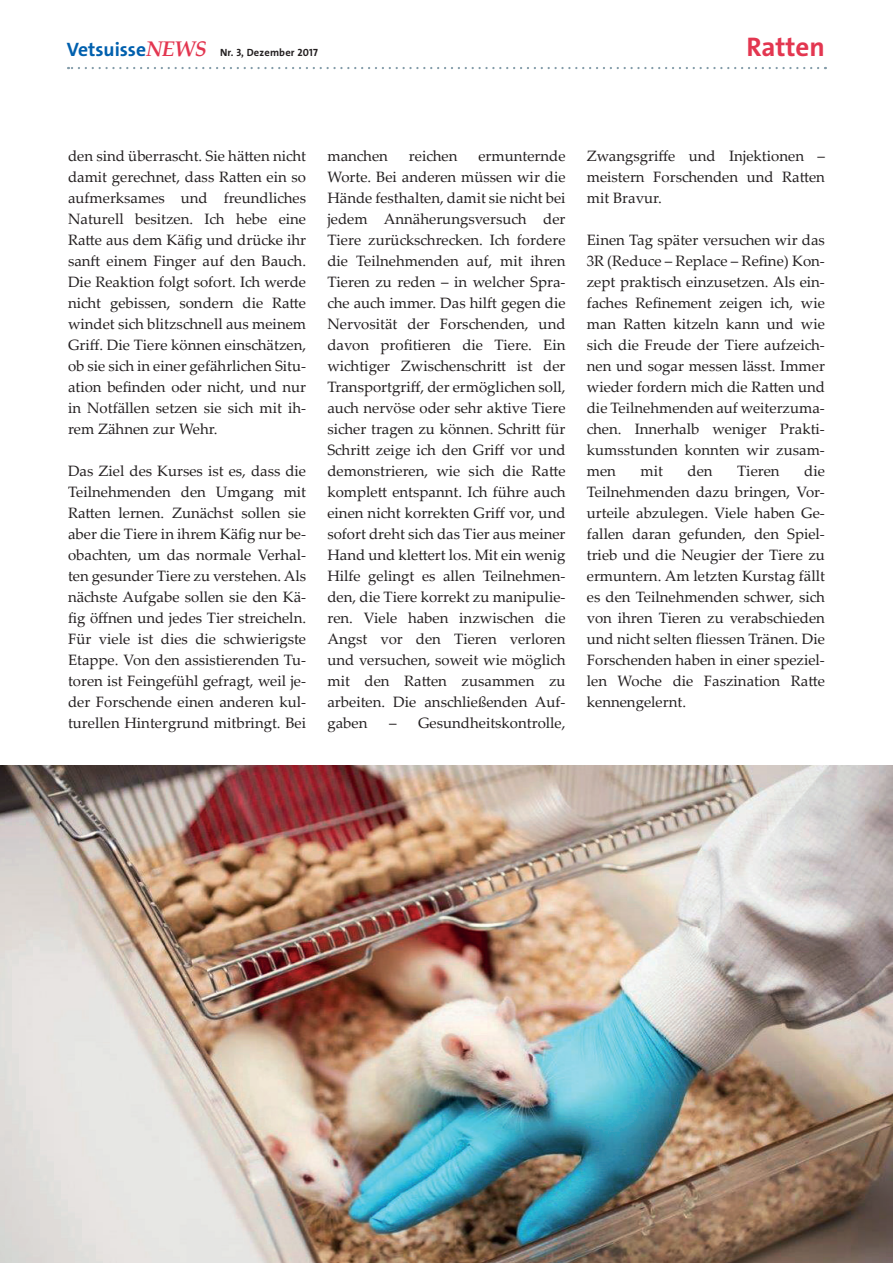
<style>
.page{position:relative;width:893px;height:1263px;background:#fff}
.page>*{position:absolute;margin:0;border:0;box-sizing:border-box;transform-origin:0 0}
.t1{font:27px "The Sans LP7 Bld";color:#e33650}
.t2{font:15px/21px "Palatino Linotype";color:#231f20;text-align:justify}
.t3{font:10.5px "The Sans LP7 Bld";letter-spacing:.02em;color:#231f20}
.s1{font-size:19.5px;color:#0160ae}
.s2{font-family:"Palatino Linotype";font-weight:700;font-style:italic;font-size:21.15px;color:#e33650}
</style>
<div class="page">
<svg style="left:68px;top:67px;width:750px;height:2px"></svg>
<img style="left:0;top:766px;width:893px;height:497px">
<p class="t3" style="left:67px;top:46px;width:252px"><span class="s1">Vetsuisse</span><span class="s2">NEWS</span> Nr. 3, Dezember 2017</p>
<h1 class="t1" style="left:746px;top:30px;width:80px">Ratten</h1>
<p class="t2" style="left:68px;top:145px;width:240px">den sind überrascht. Sie hätten nicht damit gerechnet, dass Ratten ein so aufmerksames und freundliches Naturell besitzen. Ich hebe eine Ratte aus dem Käfig und drücke ihr sanft einem Finger auf den Bauch.<br>Die Reaktion folgt sofort. Ich werde nicht gebissen, sondern die Ratte windet sich blitzschnell aus meinem Griff. Die Tiere können einschätzen, ob sie sich in einer gefährlichen Situ&shy;ation befinden oder nicht, und nur in Notfällen setzen sie sich mit ih&shy;rem Zähnen zur Wehr.</p>
<p class="t2" style="left:68px;top:460px;width:240px">Das Ziel des Kurses ist es, dass die Teilnehmenden den Umgang mit Ratten lernen. Zunächst sollen sie aber die Tiere in ihrem Käfig nur be&shy;obachten, um das normale Verhal&shy;ten gesunder Tiere zu verstehen. Als nächste Aufgabe sollen sie den Kä&shy;fig öffnen und jedes Tier streicheln.<br>Für viele ist dies die schwierigste Etappe. Von den assistierenden Tu&shy;toren ist Feingefühl gefragt, weil je&shy;der Forschende einen anderen kul&shy;turellen Hintergrund mitbringt. Bei</p>
<p class="t2" style="left:327px;top:145px;width:240px;text-indent:151px">ermunternde Worte. Bei anderen müssen wir die Hände festhalten, damit sie nicht bei jedem Annäherungsversuch der Tiere zurückschrecken. Ich fordere die Teilnehmenden auf, mit ihren Tieren zu reden – in welcher Spra&shy;che auch immer. Das hilft gegen die Nervosität der Forschenden, und davon profitieren die Tiere. Ein wichtiger Zwischenschritt ist der Transportgriff, der ermöglichen soll, auch nervöse oder sehr aktive Tiere sicher tragen zu können. Schritt für Schritt zeige ich den Griff vor und demonstrieren, wie sich die Ratte komplett entspannt. Ich führe auch einen nicht korrekten Griff vor, und sofort dreht sich das Tier aus meiner Hand und klettert los. Mit ein wenig Hilfe gelingt es allen Teilnehmen&shy;den, die Tiere korrekt zu manipulie&shy;ren. Viele haben inzwischen die Angst vor den Tieren verloren und versuchen, soweit wie möglich mit den Ratten zusammen zu arbeiten. Die anschließenden Auf&shy;gaben</p>
<p class="t2" style="left:327px;top:145px;width:62px">manchen</p>
<p class="t2" style="left:409px;top:145px;width:50px">reichen</p>
<p class="t2" style="left:389px;top:712px;width:178px">– Gesundheitskontrolle,</p>
<p class="t2" style="left:587px;top:145px;width:240px">Zwangsgriffe und Injektionen – meistern Forschenden und Ratten mit Bravur.</p>
<p class="t2" style="left:587px;top:229px;width:240px">Einen Tag später versuchen wir das 3R (Reduce – Replace – Refine) Kon&shy;zept praktisch einzusetzen. Als ein&shy;faches Refinement zeigen ich, wie man Ratten kitzeln kann und wie sich die Freude der Tiere aufzeich&shy;nen und sogar messen lässt. Immer wieder fordern mich die Ratten und die Teilnehmenden auf weiterzuma&shy;chen. Innerhalb weniger Prakti&shy;kumsstunden konnten wir zusam&shy;men</p>
<p class="t2" style="left:587px;top:460px;width:240px;text-indent:217px">die Teilnehmenden dazu bringen, Vor&shy;urteile abzulegen. Viele haben Ge&shy;fallen daran gefunden, den Spiel&shy;trieb und die Neugier der Tiere zu ermuntern. Am letzten Kurstag fällt es den Teilnehmenden schwer, sich von ihren Tieren zu verabschieden und nicht selten fliessen Tränen. Die Forschenden haben in einer speziel&shy;len Woche die Faszination Ratte kennengelernt.</p>
<p class="t2" style="left:640px;top:460px;width:24px">mit</p>
<p class="t2" style="left:687px;top:460px;width:27px">den</p>
<p class="t2" style="left:737px;top:460px;width:44px">Tieren</p>
</div>
